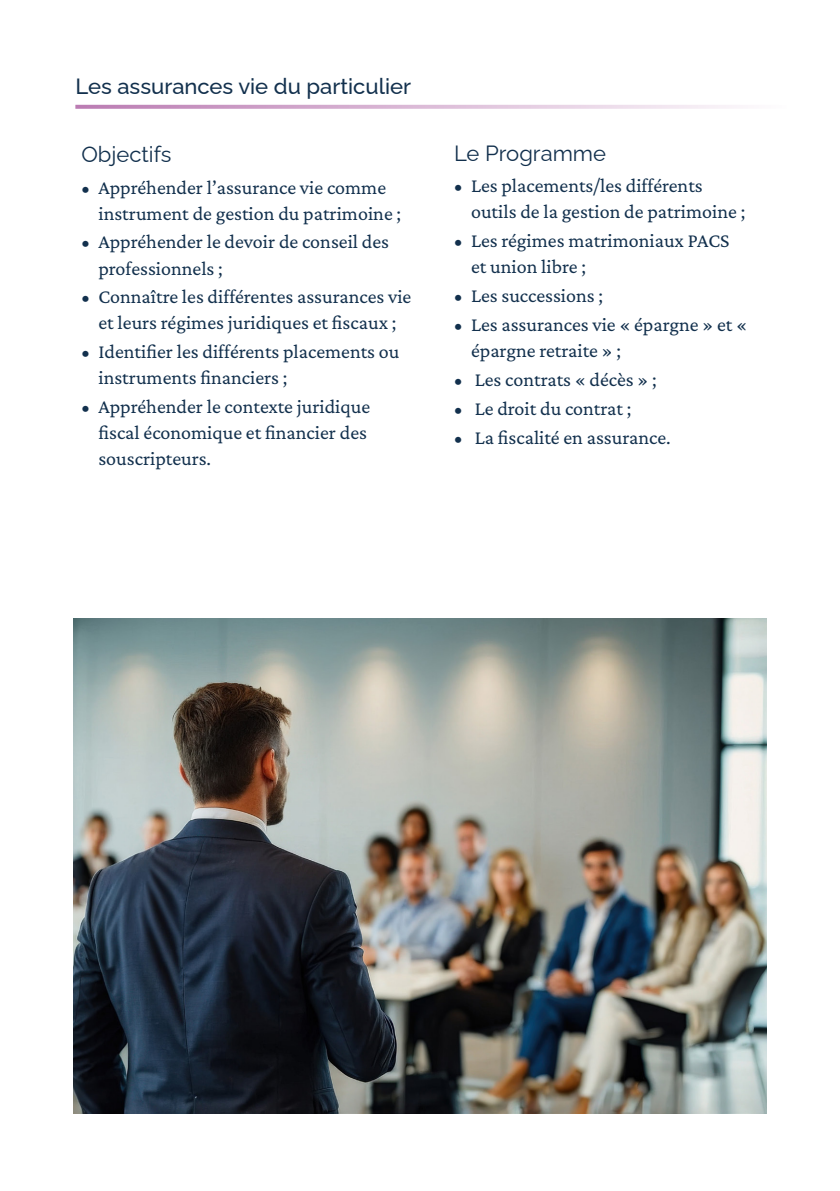
<style>
.page{position:relative;width:840px;height:1191px;background:#fff}
.page>*{position:absolute;margin:0;border:0;box-sizing:border-box;transform-origin:0 0}
.titre{font:500 22px "Raleway";color:#12304d}
.titre_dans_para{font:22px "Raleway";color:#12304d}
.t1{font:20px/26px "Crimson Pro";color:#12304d}
</style>
<div class="page">
<svg style="left:75px;top:105px;width:662px;height:4px;background:#dbbbd7"></svg>
<img style="left:74px;top:618px;width:691px;height:495px">
<p class="titre" style="left:75px;top:69px;width:337px">Les assurances vie du particulier</p>
<p class="titre_dans_para" style="left:81px;top:137px;width:92px">Objectifs</p>
<p class="t1" style="left:98px;top:174px;width:304px;text-indent:-17px">• Appréhender l’assurance vie comme instrument de gestion du patrimoine ;</p>
<p class="t1" style="left:98px;top:229px;width:292px;text-indent:-17px">• Appréhender le devoir de conseil des professionnels ;</p>
<p class="t1" style="left:81px;top:283px;width:331px;text-align:center">• Connaître les différentes assurances vie et leurs régimes juridiques et fiscaux ;</p>
<p class="t1" style="left:98px;top:338px;width:302px;text-indent:-17px">• Identifier les différents placements ou instruments financiers ;</p>
<p class="t1" style="left:98px;top:393px;width:273px;text-indent:-17px">• Appréhender le contexte juridique fiscal économique et financier des souscripteurs.</p>
<p class="titre_dans_para" style="left:454px;top:135px;width:153px">Le Programme</p>
<p class="t1" style="left:471px;top:173px;width:275px;text-indent:-17px">• Les placements/les différents outils de la gestion de patrimoine ;</p>
<p class="t1" style="left:471px;top:227px;width:260px;text-indent:-17px">• Les régimes matrimoniaux PACS et union libre ;</p>
<p class="t1" style="left:454px;top:282px;width:150px">• Les successions ;</p>
<p class="t1" style="left:471px;top:311px;width:277px;text-indent:-17px">• Les assurances vie « épargne » et « épargne retraite » ;</p>
<p class="t1" style="left:454px;top:366px;width:204px">• Les contrats « décès » ;</p>
<p class="t1" style="left:454px;top:395px;width:179px">• Le droit du contrat ;</p>
<p class="t1" style="left:454px;top:424px;width:218px">• La fiscalité en assurance.</p>
</div>
